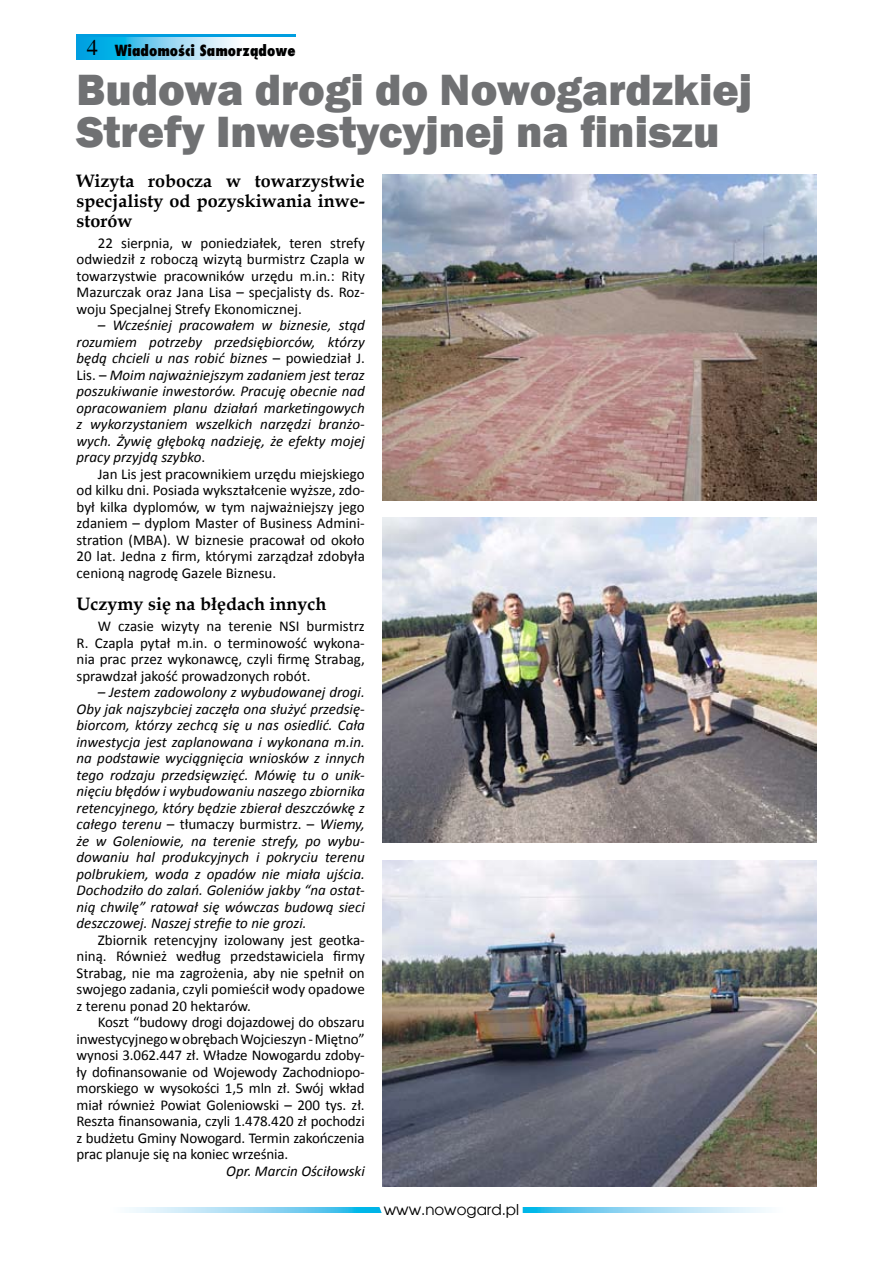
<style>
.page{position:relative;width:893px;height:1263px;background:#fff}
.page>*{position:absolute;margin:0;border:0;box-sizing:border-box;transform-origin:0 0}
.t1{font:800 45px/42px "Franklin Gothic";color:#707173}
.t2{font:22.5px "Times";color:#000}
.t3{font:700 18px/19.8px "Book Antiqua";color:#000;text-align:justify}
.t4{font:15px/16.5px "Calibri";color:#000;text-align:justify}
.t5{font:italic 15px/16.5px "Calibri";color:#000;text-align:justify}
.t6{font:800 15px "Fujiyama";color:#000}
.t7{font:15px "Avalon";color:#000}
.s1{font-style:normal}
</style>
<div class="page">
<div style="left:77px;top:34px;width:219px;height:26px;background:#009ee0"></div>
<svg style="left:97px;top:37px;width:199px;height:23px;background:#a5e0f5"></svg>
<svg style="left:528px;top:1208px;width:241px;height:5px"></svg>
<svg style="left:126px;top:1208px;width:245px;height:5px"></svg>
<svg style="left:371px;top:1186px;width:157px;height:27px"></svg>
<img style="left:382px;top:861px;width:434px;height:325px">
<img style="left:382px;top:174px;width:434px;height:326px">
<img style="left:382px;top:517px;width:434px;height:326px">
<h2 class="t2" style="left:87px;top:35px;width:13px">4</h2>
<p class="t6" style="left:115px;top:40px;width:182px">Wiadomości Samorządowe</p>
<h1 class="t1" style="left:77px;top:69px;width:677px">Budowa drogi do Nowogardzkiej<br>Strefy Inwestycyjnej na finiszu</h1>
<p class="t3" style="left:77px;top:171px;width:290px">Wizyta robocza w towarzystwie specjalisty od pozyskiwania inwe&shy;storów</p>
<p class="t4" style="left:77px;top:234px;width:290px;text-indent:21px">22 sierpnia, w poniedziałek, teren strefy odwiedził z roboczą wizytą burmistrz Czapla w towarzystwie pracowników urzędu m.in.: Rity Mazurczak oraz Jana Lisa – specjalisty ds. Roz&shy;woju Specjalnej Strefy Ekonomicznej.</p>
<p class="t5" style="left:77px;top:316px;width:290px;text-indent:21px">– Wcześniej pracowałem w biznesie, stąd rozumiem potrzeby przedsiębiorców, którzy będą chcieli u nas robić biznes <span class="s1">– powiedział J.<br>Lis. –</span> Moim najważniejszym zadaniem jest teraz poszukiwanie inwestorów. Pracuję obecnie nad opracowaniem planu działań marketingowych z wykorzystaniem wszelkich narzędzi branżo&shy;wych. Żywię głęboką nadzieję, że efekty mojej pracy przyjdą szybko<span class="s1">.</span></p>
<p class="t4" style="left:77px;top:465px;width:290px;text-indent:21px">Jan Lis jest pracownikiem urzędu miejskiego od kilku dni. Posiada wykształcenie wyższe, zdo&shy;był kilka dyplomów, w tym najważniejszy jego zdaniem – dyplom Master of Business Admini&shy;stration (MBA). W biznesie pracował od około 20 lat. Jedna z firm, którymi zarządzał zdobyła cenioną nagrodę Gazele Biznesu.</p>
<p class="t3" style="left:77px;top:594px;width:251px">Uczymy się na błędach innych</p>
<p class="t4" style="left:77px;top:617px;width:290px;text-indent:21px">W czasie wizyty na terenie NSI burmistrz R. Czapla pytał m.in. o terminowość wykona&shy;nia prac przez wykonawcę, czyli firmę Strabag, sprawdzał jakość prowadzonych robót.</p>
<p class="t5" style="left:77px;top:683px;width:290px;text-indent:21px">– Jestem zadowolony z wybudowanej drogi.<br>Oby jak najszybciej zaczęła ona służyć przedsię&shy;biorcom, którzy zechcą się u nas osiedlić. Cała inwestycja jest zaplanowana i wykonana m.in. na podstawie wyciągnięcia wniosków z innych tego rodzaju przedsięwzięć. Mówię tu o unik&shy;nięciu błędów i wybudowaniu naszego zbiornika retencyjnego, który będzie zbierał deszczówkę z całego terenu – <span class="s1">tłumaczy burmistrz. –</span> Wiemy, że w Goleniowie, na terenie strefy, po wybu&shy;dowaniu hal produkcyjnych i pokryciu terenu polbrukiem, woda z opadów nie miała ujścia.<br>Dochodziło do zalań. Goleniów jakby “na ostat&shy;nią chwilę” ratował się wówczas budową sieci deszczowej. Naszej strefie to nie grozi.</p>
<p class="t4" style="left:77px;top:931px;width:290px;text-indent:21px">Zbiornik retencyjny izolowany jest geotka&shy;niną. Również według przedstawiciela firmy Strabag, nie ma zagrożenia, aby nie spełnił on swojego zadania, czyli pomieścił wody opadowe z terenu ponad 20 hektarów.</p>
<p class="t4" style="left:77px;top:1013px;width:290px;text-indent:21px">Koszt “budowy drogi dojazdowej do obszaru inwestycyjnego w obrębach Wojcieszyn - Miętno” wynosi 3.062.447 zł. Władze Nowogardu zdoby&shy;ły dofinansowanie od Wojewody Zachodniopo&shy;morskiego w wysokości 1,5 mln zł. Swój wkład miał również Powiat Goleniowski – 200 tys. zł.<br>Reszta finansowania, czyli 1.478.420 zł pochodzi z budżetu Gminy Nowogard. Termin zakończenia prac planuje się na koniec września.</p>
<p class="t5" style="left:226px;top:1162px;width:140px">Opr. Marcin Ościłowski</p>
<p class="t7" style="left:384px;top:1200px;width:137px">www.nowogard.pl</p>
</div>
